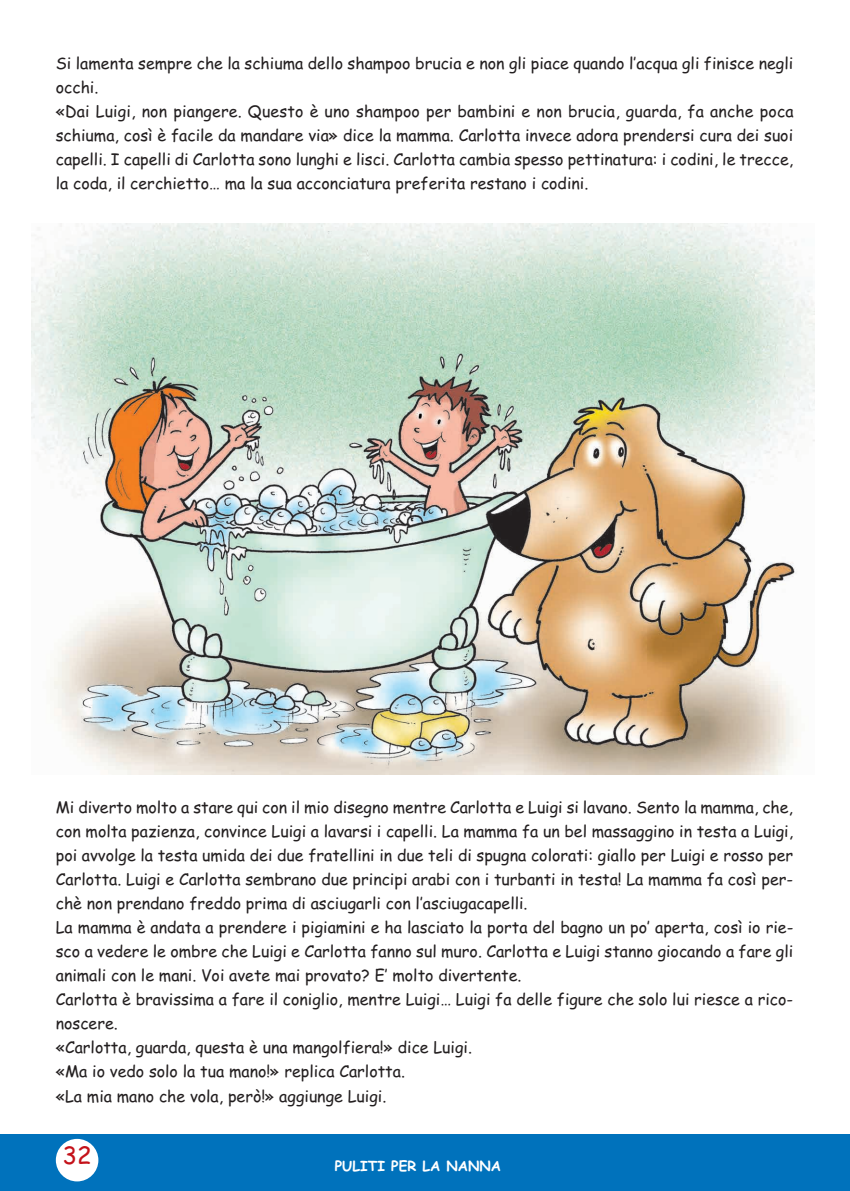
<style>
.page{position:relative;width:850px;height:1191px;background:#fff}
.page>*{position:absolute;margin:0;border:0;box-sizing:border-box;transform-origin:0 0}
.t1{font:24px "Comic Sans MS";color:#c4121a}
.t2{font:16px/24px "Comic Sans MS";color:#231f20}
.t3{font:14px "Comic Sans MS Bold OTF";color:#fff}
</style>
<div class="page">
<div style="left:0;top:1133px;width:850px;height:57px;background:#0072bc"></div>
<div style="left:56px;top:1138px;width:42px;height:43px;background:#fff;border-radius:50%"></div>
<img style="left:31px;top:223px;width:783px;height:551px">
<p class="t2" style="left:56px;top:53px;width:739px">Si lamenta sempre che la schiuma dello shampoo brucia e non gli piace quando l’acqua gli finisce negli occhi.<br>«Dai Luigi, non piangere. Questo è uno shampoo per bambini e non brucia, guarda, fa anche poca schiuma, così è facile da mandare via» dice la mamma. Carlotta invece adora prendersi cura dei suoi capelli. I capelli di Carlotta sono lunghi e lisci. Carlotta cambia spesso pettinatura: i codini, le trecce, la coda, il cerchietto… ma la sua acconciatura preferita restano i codini.</p>
<p class="t2" style="left:56px;top:797px;width:739px">Mi diverto molto a stare qui con il mio disegno mentre Carlotta e Luigi si lavano. Sento la mamma, che, con molta pazienza, convince Luigi a lavarsi i capelli. La mamma fa un bel massaggino in testa a Luigi, poi avvolge la testa umida dei due fratellini in due teli di spugna colorati: giallo per Luigi e rosso per Carlotta. Luigi e Carlotta sembrano due principi arabi con i turbanti in testa! La mamma fa così per&shy;chè non prendano freddo prima di asciugarli con l’asciugacapelli.<br>La mamma è andata a prendere i pigiamini e ha lasciato la porta del bagno un po’ aperta, così io rie&shy;sco a vedere le ombre che Luigi e Carlotta fanno sul muro. Carlotta e Luigi stanno giocando a fare gli animali con le mani. Voi avete mai provato? E’ molto divertente.<br>Carlotta è bravissima a fare il coniglio, mentre Luigi… Luigi fa delle figure che solo lui riesce a rico&shy;noscere.<br>«Carlotta, guarda, questa è una mangolfiera!» dice Luigi.<br>«Ma io vedo solo la tua mano!» replica Carlotta.<br>«La mia mano che vola, però!» aggiunge Luigi.</p>
<h1 class="t1" style="left:62px;top:1145px;width:31px">32</h1>
<p class="t3" style="left:335px;top:1157px;width:168px">PULITI PER LA NANNA</p>
</div>
